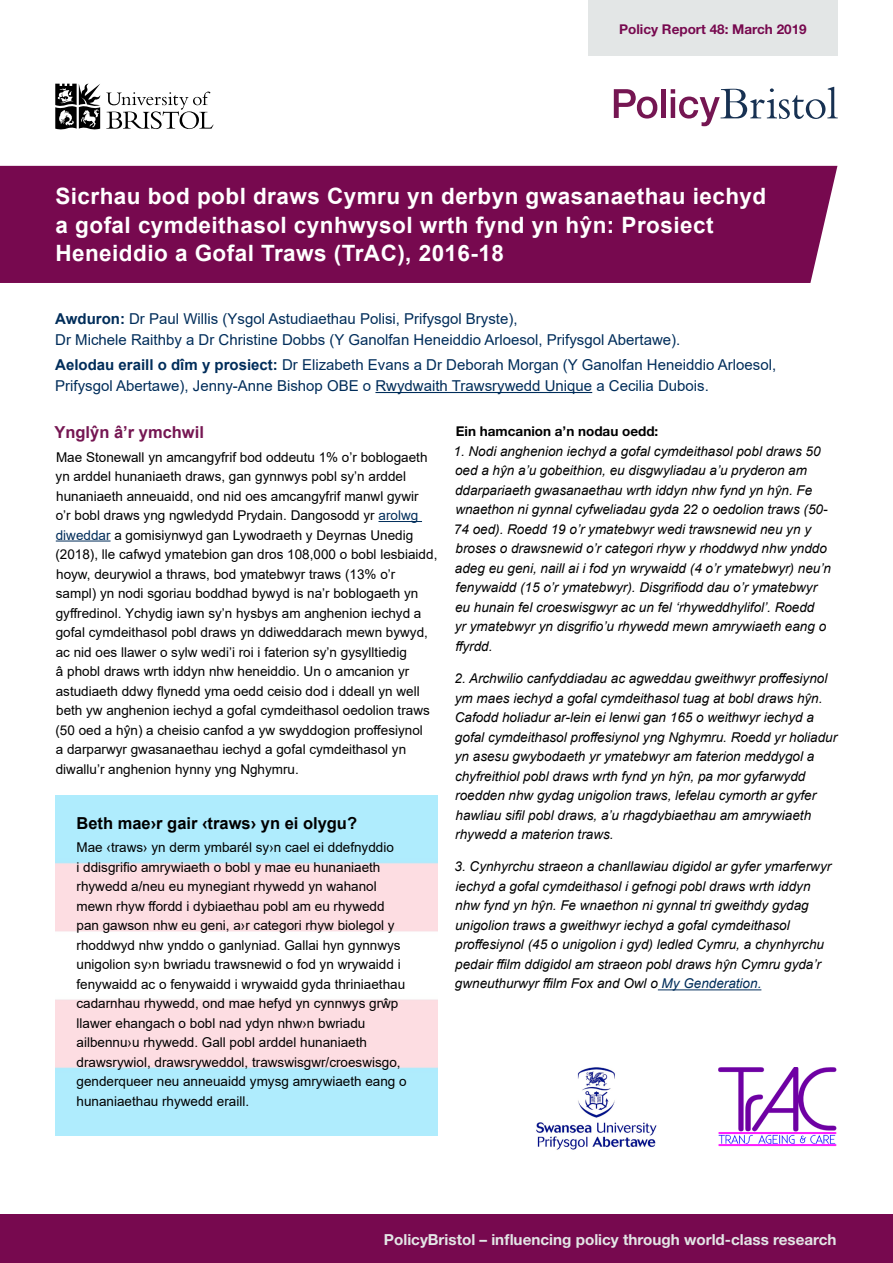
<style>
.page{position:relative;width:893px;height:1263px;background:#fff}
.page>*{position:absolute;margin:0;border:0;box-sizing:border-box;transform-origin:0 0}
._1_Title{font:700 22.5px/28.5px "Arial";letter-spacing:.02em;color:#fff}
.Body_Heading{font:700 16.5px "Arial";color:#000}
.Body_Heading-2{font:700 16.5px "Arial";color:#751652}
.t1{font:700 15.3px "Helvetica Neue";color:#e3e6e6}
._2_Authors{font:15px/21px "Arial";color:#002d5a}
.Body_text{font:13.5px/19.5px "Arial";color:#000}
.Body_text-2{font:italic 13.5px/19.5px "Arial";color:#000}
.Sub_heading{font:700 13.5px "Helvetica Neue";color:#000}
.Policy_Briefing{font:700 13.5px "Helvetica Neue";color:#77094f}
.s1{font-weight:700}
.s2{color:#002d5a}
</style>
<div class="page">
<div style="left:0;top:166px;width:837px;height:117px;background:#77094f"></div>
<div style="left:0;top:1214px;width:893px;height:49px;background:#77094f"></div>
<div style="left:588px;top:0;width:250px;height:55px;background:#e3e6e6"></div>
<svg style="left:106px;top:92px;width:108px;height:37px"></svg>
<svg style="left:55px;top:84px;width:45px;height:45px"></svg>
<svg style="left:614px;top:89px;width:43px;height:30px"></svg>
<div style="left:661px;top:89px;width:5px;height:29px;background:#751652"></div>
<svg style="left:671px;top:87px;width:167px;height:39px"></svg>
<hr style="left:378px;top:521px;width:44px;height:1px;background:#002d5a">
<hr style="left:56px;top:540px;width:55px;height:1px;background:#002d5a">
<hr style="left:658px;top:989px;width:103px;height:1px;background:#002d5a">
<hr style="left:375px;top:392px;width:217px;height:1px;background:#002d5a">
<svg style="left:55px;top:795px;width:383px;height:340px"></svg>
<img style="left:718px;top:1067px;width:119px;height:80px">
<img style="left:536px;top:1067px;width:121px;height:83px">
<p class="Policy_Briefing" style="left:619px;top:21px;width:189px">Policy Report 48: March 2019</p>
<p class="_1_Title" style="left:55px;top:182px;width:712px">Sicrhau bod pobl draws Cymru yn derbyn gwasanaethau iechyd a gofal cymdeithasol cynhwysol wrth fynd yn hŷn: Prosiect<br>Heneiddio a Gofal Traws (TrAC), 2016-18</p>
<p class="_2_Authors" style="left:55px;top:308px;width:627px"><span class="s1">Awduron:</span> Dr Paul Willis (Ysgol Astudiaethau Polisi, Prifysgol Bryste),<br>Dr Michele Raithby a Dr Christine Dobbs (Y Ganolfan Heneiddio Arloesol, Prifysgol Abertawe).</p>
<p class="_2_Authors" style="left:55px;top:354px;width:722px"><span class="s1">Aelodau eraill o dîm y prosiect:</span> Dr Elizabeth Evans a Dr Deborah Morgan (Y Ganolfan Heneiddio Arloesol,<br>Prifysgol Abertawe), Jenny-Anne Bishop OBE o Rwydwaith Trawsrywedd Unique a Cecilia Dubois.</p>
<p class="Body_Heading-2" style="left:54px;top:420px;width:151px">Ynglŷn â’r ymchwil</p>
<p class="Body_text" style="left:55px;top:447px;width:383px">Mae Stonewall yn amcangyfrif bod oddeutu 1% o’r boblogaeth yn arddel hunaniaeth draws, gan gynnwys pobl sy’n arddel hunaniaeth anneuaidd, ond nid oes amcangyfrif manwl gywir<br>o’r bobl draws yng ngwledydd Prydain. Dangosodd yr <span class="s2">arolwg diweddar</span> a gomisiynwyd gan Lywodraeth y Deyrnas Unedig (2018), lle cafwyd ymatebion gan dros 108,000 o bobl lesbiaidd, hoyw, deurywiol a thraws, bod ymatebwyr traws (13% o’r sampl) yn nodi sgoriau boddhad bywyd is na’r boblogaeth yn gyffredinol. Ychydig iawn sy’n hysbys am anghenion iechyd a gofal cymdeithasol pobl draws yn ddiweddarach mewn bywyd, ac nid oes llawer o sylw wedi’i roi i faterion sy’n gysylltiedig<br>â phobl draws wrth iddyn nhw heneiddio. Un o amcanion yr astudiaeth ddwy flynedd yma oedd ceisio dod i ddeall yn well beth yw anghenion iechyd a gofal cymdeithasol oedolion traws (50 oed a hŷn) a cheisio canfod a yw swyddogion proffesiynol<br>a darparwyr gwasanaethau iechyd a gofal cymdeithasol yn diwallu’r anghenion hynny yng Nghymru.</p>
<p class="Body_Heading" style="left:77px;top:811px;width:282px">Beth mae›r gair ‹traws› yn ei olygu?</p>
<p class="Body_text" style="left:77px;top:838px;width:332px">Mae ‹traws› yn derm ymbarél sy›n cael ei ddefnyddio<br>i ddisgrifio amrywiaeth o bobl y mae eu hunaniaeth rhywedd a/neu eu mynegiant rhywedd yn wahanol mewn rhyw ffordd i dybiaethau pobl am eu rhywedd pan gawson nhw eu geni, a›r categori rhyw biolegol y rhoddwyd nhw ynddo o ganlyniad. Gallai hyn gynnwys unigolion sy›n bwriadu trawsnewid o fod yn wrywaidd i fenywaidd ac o fenywaidd i wrywaidd gyda thriniaethau cadarnhau rhywedd, ond mae hefyd yn cynnwys grŵp llawer ehangach o bobl nad ydyn nhw›n bwriadu ailbennu›u rhywedd. Gall pobl arddel hunaniaeth drawsrywiol, drawsryweddol, trawswisgwr/croeswisgo, genderqueer neu anneuaidd ymysg amrywiaeth eang o hunaniaethau rhywedd eraill.</p>
<p class="Sub_heading" style="left:456px;top:423px;width:204px">Ein hamcanion a’n nodau oedd:</p>
<p class="Body_text-2" style="left:454px;top:442px;width:379px">1. Nodi anghenion iechyd a gofal cymdeithasol pobl draws 50 oed a hŷn a’u gobeithion, eu disgwyliadau a’u pryderon am ddarpariaeth gwasanaethau wrth iddyn nhw fynd yn hŷn. Fe wnaethon ni gynnal cyfweliadau gyda 22 o oedolion traws (50- 74 oed). Roedd 19 o’r ymatebwyr wedi trawsnewid neu yn y broses o drawsnewid o’r categori rhyw y rhoddwyd nhw ynddo adeg eu geni, naill ai i fod yn wrywaidd (4 o’r ymatebwyr) neu’n fenywaidd (15 o’r ymatebwyr). Disgrifiodd dau o’r ymatebwyr eu hunain fel croeswisgwyr ac un fel ‘rhyweddhylifol’. Roedd<br>yr ymatebwyr yn disgrifio’u rhywedd mewn amrywiaeth eang o ffyrdd.</p>
<p class="Body_text-2" style="left:454px;top:669px;width:384px">2. Archwilio canfyddiadau ac agweddau gweithwyr proffesiynol ym maes iechyd a gofal cymdeithasol tuag at bobl draws hŷn.<br>Cafodd holiadur ar-lein ei lenwi gan 165 o weithwyr iechyd a gofal cymdeithasol proffesiynol yng Nghymru. Roedd yr holiadur yn asesu gwybodaeth yr ymatebwyr am faterion meddygol a chyfreithiol pobl draws wrth fynd yn hŷn, pa mor gyfarwydd roedden nhw gydag unigolion traws, lefelau cymorth ar gyfer hawliau sifil pobl draws, a’u rhagdybiaethau am amrywiaeth rhywedd a materion traws.</p>
<p class="Body_text-2" style="left:455px;top:857px;width:378px">3. Cynhyrchu straeon a chanllawiau digidol ar gyfer ymarferwyr iechyd a gofal cymdeithasol i gefnogi pobl draws wrth iddyn nhw fynd yn hŷn. Fe wnaethon ni gynnal tri gweithdy gydag unigolion traws a gweithwyr iechyd a gofal cymdeithasol proffesiynol (45 o unigolion i gyd) ledled Cymru, a chynhyrchu pedair ffilm ddigidol am straeon pobl draws hŷn Cymru gyda’r gwneuthurwyr ffilm Fox and Owl o <span class="s2">My Genderation.</span></p>
<p class="t1" style="left:384px;top:1229px;width:454px">PolicyBristol – influencing policy through world-class research</p>
</div>
